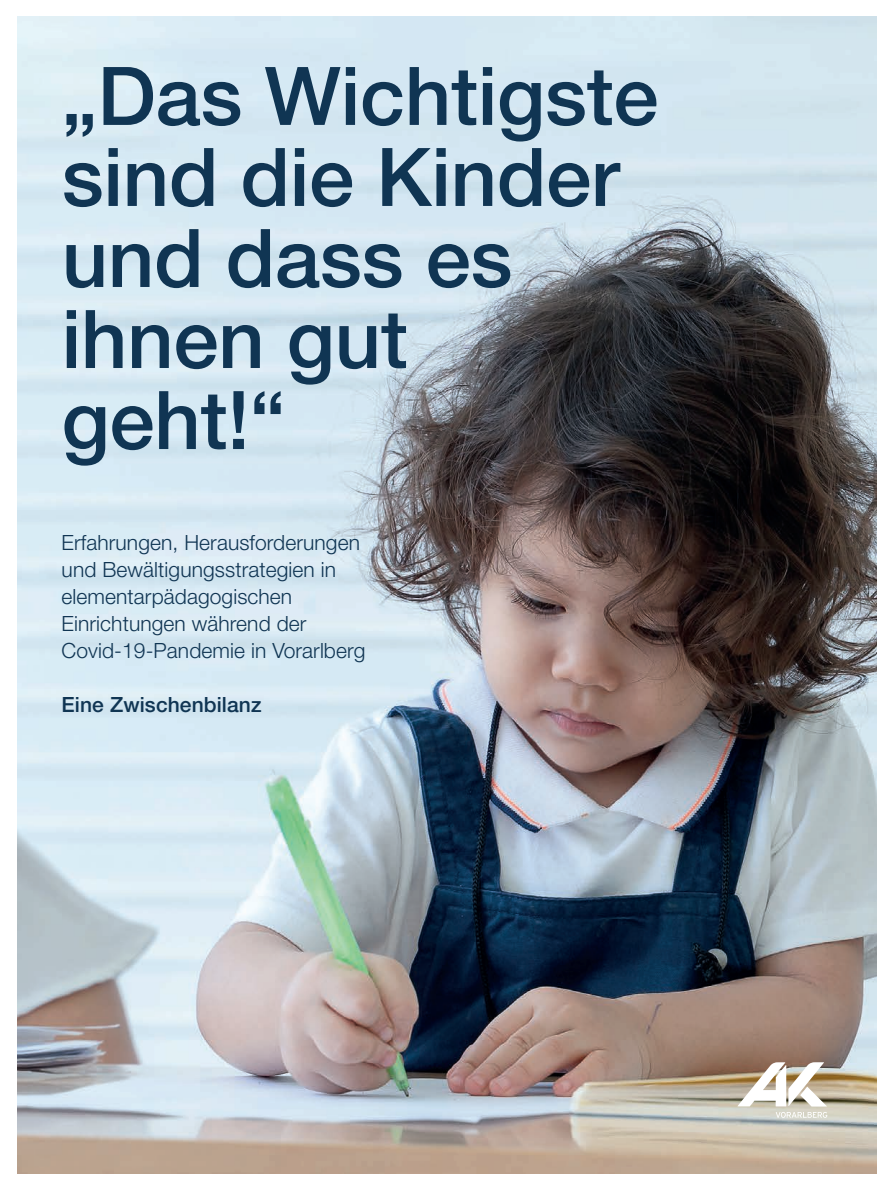
<style>
.page{position:relative;width:893px;height:1191px;background:#fff}
.page>*{position:absolute;margin:0;border:0;box-sizing:border-box;transform-origin:0 0}
.t1{font:500 81px/81px "Helvetica Neue LT Pro";letter-spacing:-.005em;color:#103553}
.t2{font:300 21px/27px "Helvetica Neue LT Pro";letter-spacing:.005em;color:#103553}
.t3{font:500 21px "Helvetica Neue LT Pro";letter-spacing:.005em;color:#103553}
</style>
<div class="page">
<img style="left:18px;top:17px;width:859px;height:1156px">
<svg style="left:738px;top:1062px;width:89px;height:44px"></svg>
<svg style="left:776px;top:1112px;width:51px;height:5px"></svg>
<h1 class="t1" style="left:62px;top:55px;width:598px">„Das Wichtigste sind die Kinder und dass es ihnen gut<br>geht!“</h1>
<p class="t2" style="left:62px;top:528px;width:305px">Erfahrungen, Herausforderungen und Bewältigungsstrategien in elementarpädagogischen<br>Einrichtungen während der<br>Covid-19-Pandemie in Vorarlberg</p>
<p class="t3" style="left:62px;top:692px;width:201px">Eine Zwischenbilanz</p>
</div>
